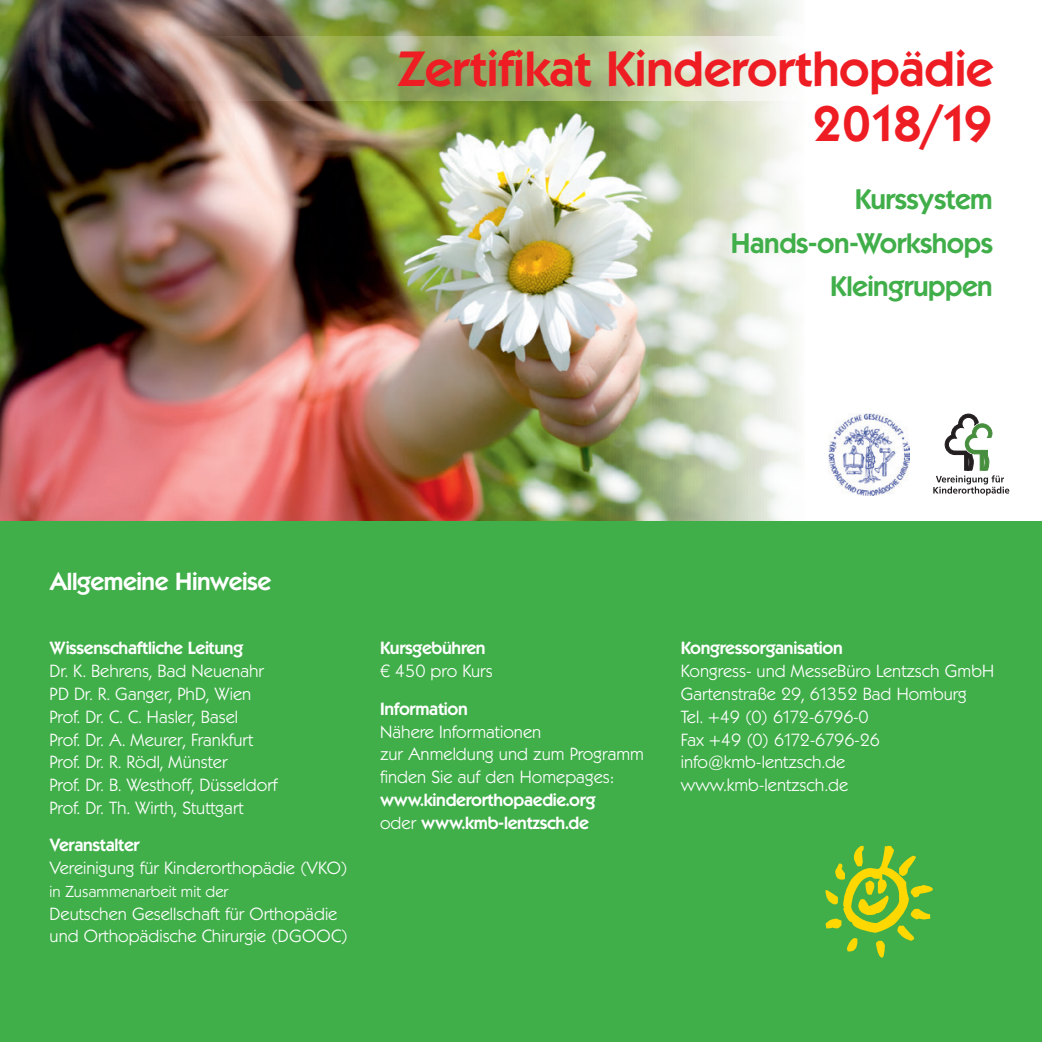
<style>
.page{position:relative;width:1042px;height:1042px;background:#fff}
.page>*{position:absolute;margin:0;border:0;box-sizing:border-box;transform-origin:0 0}
.t1{font:600 49px/55.5px "Kabel ITCBQ";letter-spacing:.015em;color:#ee1d23;text-align:right}
.t2{font:600 28px/43.8px "Kabel ITCBQ";color:#40ae49;text-align:right}
.t3{font:600 24.5px "Kabel ITCBQ";color:#fff}
.t4{font:17.5px/22.8px "Kabel ITCBQ";color:#fff}
.t5{font:600 17.5px/22.8px "Kabel ITCBQ";color:#fff}
.t6{font:15.75px "Kabel ITCBQ";color:#fff}
.s1{font-family:"Helvetica Neue";font-weight:300}
.s2{font-weight:400}
</style>
<div class="page">
<div style="left:0;top:521px;width:1042px;height:521px;background:#40ae49"></div>
<svg style="left:825px;top:846px;width:108px;height:111px"></svg>
<img style="left:0;top:0;width:796px;height:521px">
<svg style="left:933px;top:413px;width:76px;height:82px"></svg>
<img style="left:828px;top:414px;width:82px;height:81px">
<svg style="left:149px;top:36px;width:647px;height:65px;background:#a7ab82"></svg>
<h1 class="t1" style="left:398px;top:42px;width:595px">Zertifikat Kinderorthopädie<br>2018/19</h1>
<h2 class="t2" style="left:731px;top:178px;width:263px">Kurssystem<br>Hands-on-Workshops<br>Kleingruppen</h2>
<h3 class="t3" style="left:50px;top:567px;width:223px">Allgemeine Hinweise</h3>
<p class="t5" style="left:50px;top:637px;width:195px">Wissenschaftliche Leitung</p>
<p class="t4" style="left:50px;top:660px;width:229px">Dr. K. Behrens, Bad Neuenahr<br>PD Dr. R. Ganger, PhD, Wien<br>Prof. Dr. C. C. Hasler, Basel<br>Prof. Dr. A. Meurer, Frankfurt<br>Prof. Dr. R. Rödl, Münster<br>Prof. Dr. B. Westhoff, Düsseldorf<br>Prof. Dr. Th. Wirth, Stuttgart</p>
<p class="t5" style="left:50px;top:834px;width:91px">Veranstalter</p>
<p class="t4" style="left:50px;top:857px;width:299px">Vereinigung für Kinderorthopädie (VKO)</p>
<p class="t6" style="left:50px;top:882px;width:180px">in Zusammenarbeit mit der</p>
<p class="t4" style="left:50px;top:902px;width:300px">Deutschen Gesellschaft für Orthopädie und Orthopädische Chirurgie (DGOOC)</p>
<p class="t5" style="left:380px;top:637px;width:114px">Kursgebühren <span class="s1">€</span> <span class="s2">450 pro Kurs</span></p>
<p class="t5" style="left:380px;top:698px;width:89px">Information</p>
<p class="t4" style="left:380px;top:720px;width:266px">Nähere Informationen<br>zur Anmeldung und zum Programm finden Sie auf den Homepages:</p>
<p class="t5" style="left:380px;top:789px;width:217px">www.kinderorthopaedie.org <span class="s2">oder</span> www.kmb-lentzsch.de</p>
<p class="t5" style="left:681px;top:637px;width:163px">Kongressorganisation</p>
<p class="t4" style="left:681px;top:660px;width:315px">Kongress- und MesseBüro Lentzsch GmbH<br>Gartenstraße 29, 61352 Bad Homburg<br>Tel. +49 (0) 6172-6796-0<br>Fax +49 (0) 6172-6796-26 info@kmb-lentzsch.de www.kmb-lentzsch.de</p>
</div>
